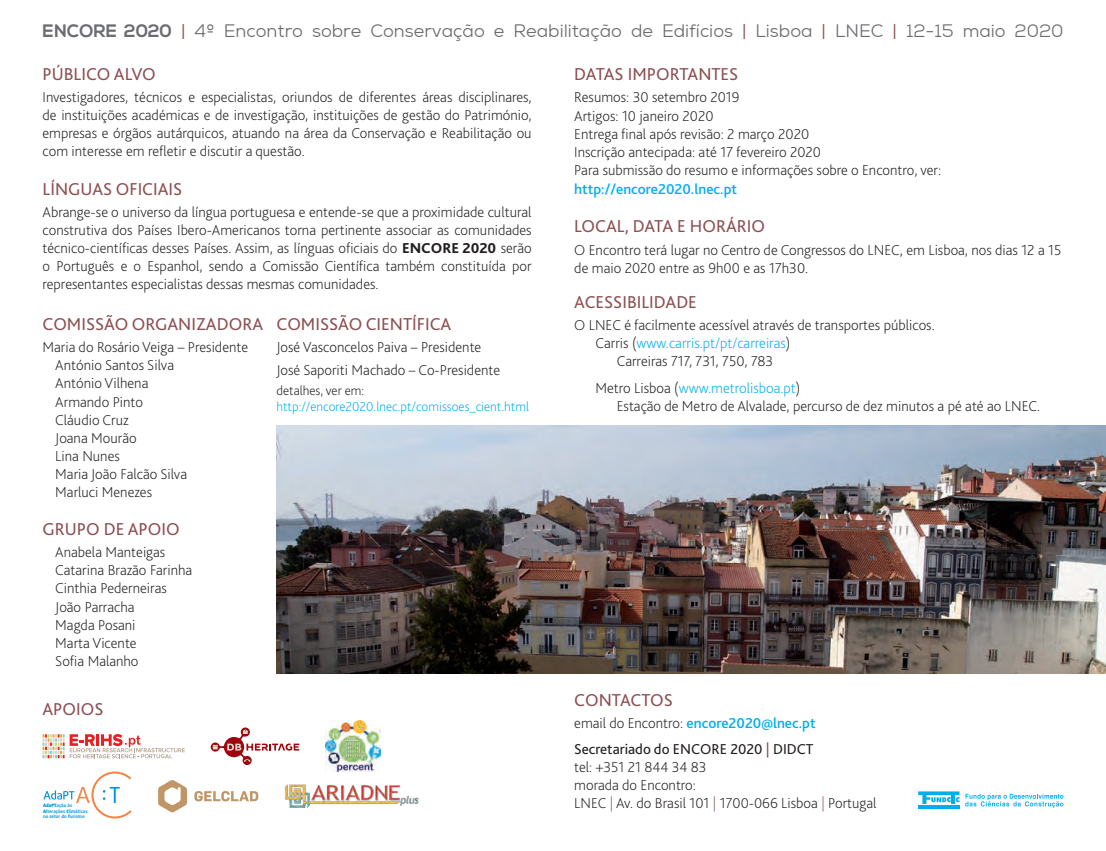
<style>
.page{position:relative;width:1106px;height:851px;background:#fff}
.page>*{position:absolute;margin:0;border:0;box-sizing:border-box;transform-origin:0 0}
.t1{font:18px "Bliss 2";color:#8d4f51}
.t2{font:18px "Nexa";color:#6c6d70}
.t3{font:200 15px/18px "Bliss 2";color:#231f20}
.t4{font:15px/26.5px "Bliss 2";color:#231f20}
.t5{font:200 15px "Bliss 2";color:#00aeef}
.t6{font:500 15px "Bliss 2";color:#00aeef}
.t7{font:200 13.5px "Bliss 2";color:#00aeef}
.t8{font:200 13.5px "Bliss 2";color:#231f20}
.t9{font:700 4.65px/5.6px "Daxline Pro";color:#0095d9}
.s1{font-weight:700}
.s2{color:#8d4f51}
.s3{font-weight:800}
.s4{font-weight:900}
.s5{color:#231f20}
.s6{color:#00aeef}
.s7{font-weight:200}
.s8{font-weight:500;color:#00aeef}
</style>
<div class="page">
<svg style="left:918px;top:804px;width:41px;height:4px"></svg>
<svg style="left:918px;top:791px;width:41px;height:13px"></svg>
<svg style="left:965px;top:793px;width:98px;height:14px"></svg>
<svg style="left:43px;top:734px;width:142px;height:24px"></svg>
<svg style="left:211px;top:727px;width:88px;height:38px"></svg>
<img style="left:325px;top:720px;width:55px;height:51px">
<svg style="left:43px;top:771px;width:89px;height:47px"></svg>
<svg style="left:194px;top:791px;width:64px;height:10px"></svg>
<svg style="left:158px;top:780px;width:29px;height:32px"></svg>
<img style="left:285px;top:784px;width:134px;height:24px">
<img style="left:276px;top:425px;width:830px;height:248px">
<p class="t2" style="left:43px;top:20px;width:1022px"><span class="s1">ENCORE 2020</span> <span class="s2">|</span> 4º Encontro sobre Conservação e Reabilitação de Edifícios <span class="s2">|</span> Lisboa <span class="s2">|</span> LNEC <span class="s2">|</span> 12-15 maio 2020</p>
<p class="t1" style="left:43px;top:63px;width:32px">PÚBLICO</p>
<p class="t1" style="left:114px;top:63px;width:6px">ALVO</p>
<p class="t3" style="left:43px;top:88px;width:491px;text-align:justify">Investigadores, técnicos e especialistas, oriundos de diferentes áreas disciplinares, de instituições académicas e de investigação, instituições de gestão do Património, empresas e órgãos autárquicos, atuando na área da Conservação e Reabilitação ou com interesse em refletir e discutir a questão.</p>
<p class="t1" style="left:43px;top:178px;width:49px">LÍNGUAS</p>
<p class="t1" style="left:116px;top:178px;width:22px">OFICIAIS</p>
<p class="t3" style="left:43px;top:203px;width:490px;text-align:justify">Abrange-se o universo da língua portuguesa e entende-se que a proximidade cultural construtiva dos Países Ibero-Americanos torna pertinente associar as comunidades técnico-científicas desses Países. Assim, as línguas oficiais do <span class="s3">ENCORE 2020</span> serão o Português e o Espanhol, sendo a Comissão Científica também constituída por representantes especialistas dessas mesmas comunidades.</p>
<p class="t1" style="left:43px;top:313px;width:22px">COMISS</p>
<p class="t1" style="left:104px;top:313px;width:115px">ÃO ORGANI ZADORA</p>
<p class="t3" style="left:55px;top:338px;width:194px;text-indent:-13px">Maria do Rosário Veiga – Presidente<br>António Santos Silva<br>António Vilhena<br>Armando Pinto<br>Cláudio Cruz<br>Joana Mourão<br>Lina Nunes<br>Maria João Falcão Silva<br>Marluci Menezes</p>
<p class="t1" style="left:43px;top:518px;width:13px">GRUPO</p>
<p class="t1" style="left:104px;top:518px;width:36px">DE APOIO</p>
<p class="t3" style="left:55px;top:543px;width:138px">Anabela Manteigas<br>Catarina Brazão Farinha<br>Cinthia Pederneiras<br>João Parracha<br>Magda Posani<br>Marta Vicente<br>Sofia Malanho</p>
<p class="t1" style="left:276px;top:313px;width:22px">COMISS</p>
<p class="t1" style="left:338px;top:313px;width:115px">ÃO CIENTÍFICA</p>
<p class="t3" style="left:276px;top:336px;width:225px;line-height:22.2px">José Vasconcelos Paiva – Presidente<br>José Saporiti Machado – Co-Presidente</p>
<p class="t8" style="left:276px;top:382px;width:89px">detalhes, ver em:</p>
<p class="t7" style="left:276px;top:398px;width:254px">http://encore2020.lnec.pt/comissoes_cient.html</p>
<p class="t1" style="left:43px;top:698px;width:11px">APOIOS</p>
<p class="t9" style="left:43px;top:802px;width:46px"><span class="s4">AdaPT</span>ação às<br><span class="s4">A</span>lterações <span class="s4">C</span>limáticas no setor do <span class="s4">T</span>urismo</p>
<p class="t1" style="left:574px;top:63px;width:166px">DATAS IMPORTANTES</p>
<p class="t3" style="left:574px;top:88px;width:368px">Resumos: 30 setembro 2019<br>Artigos: 10 janeiro 2020<br>Entrega final após revisão: 2 março 2020<br>Inscrição antecipada: até 17 fevereiro 2020<br>Para submissão do resumo e informações sobre o Encontro, ver:</p>
<p class="t6" style="left:574px;top:179px;width:164px">http://encore2020.lnec.pt</p>
<p class="t1" style="left:574px;top:215px;width:19px">LOCAL</p>
<p class="t1" style="left:625px;top:215px;width:19px">, DATA</p>
<p class="t1" style="left:677px;top:215px;width:70px">E HORÁRIO</p>
<p class="t3" style="left:574px;top:240px;width:489px">O Encontro terá lugar no Centro de Congressos do LNEC, em Lisboa, nos dias 12 a 15 de maio 2020 entre as 9h00 e as 17h30.</p>
<p class="t1" style="left:574px;top:290px;width:18px">ACESSIBILIDADE</p>
<p class="t3" style="left:574px;top:315px;width:362px">O LNEC é facilmente acessível através de transportes públicos.</p>
<p class="t5" style="left:595px;top:334px;width:196px"><span class="s5">Carris (</span>www.carris.pt/pt/carreiras<span class="s5">)</span></p>
<p class="t3" style="left:617px;top:352px;width:158px">Carreiras 717, 731, 750, 783</p>
<p class="t3" style="left:617px;top:379px;width:425px;text-indent:-21px">Metro Lisboa (<span class="s6">www.metrolisboa.pt</span>)<br>Estação de Metro de Alvalade, percurso de dez minutos a pé até ao LNEC.</p>
<p class="t1" style="left:574px;top:688px;width:100px">CONTACTOS</p>
<p class="t4" style="left:574px;top:709px;width:243px"><span class="s7">email do Encontro:</span> <span class="s8">encore2020@lnec.pt<br></span>SECRETARIADO DO ENCORE 2020 <span class="s2">|</span> DIDCT</p>
<p class="t3" style="left:574px;top:758px;width:304px">tel: +351 21 844 34 83<br>morada do Encontro:<br>LNEC <span class="s2">|</span> Av. do Brasil 101 <span class="s2">|</span> 1700-066 Lisboa <span class="s2">|</span> Portugal</p>
</div>
